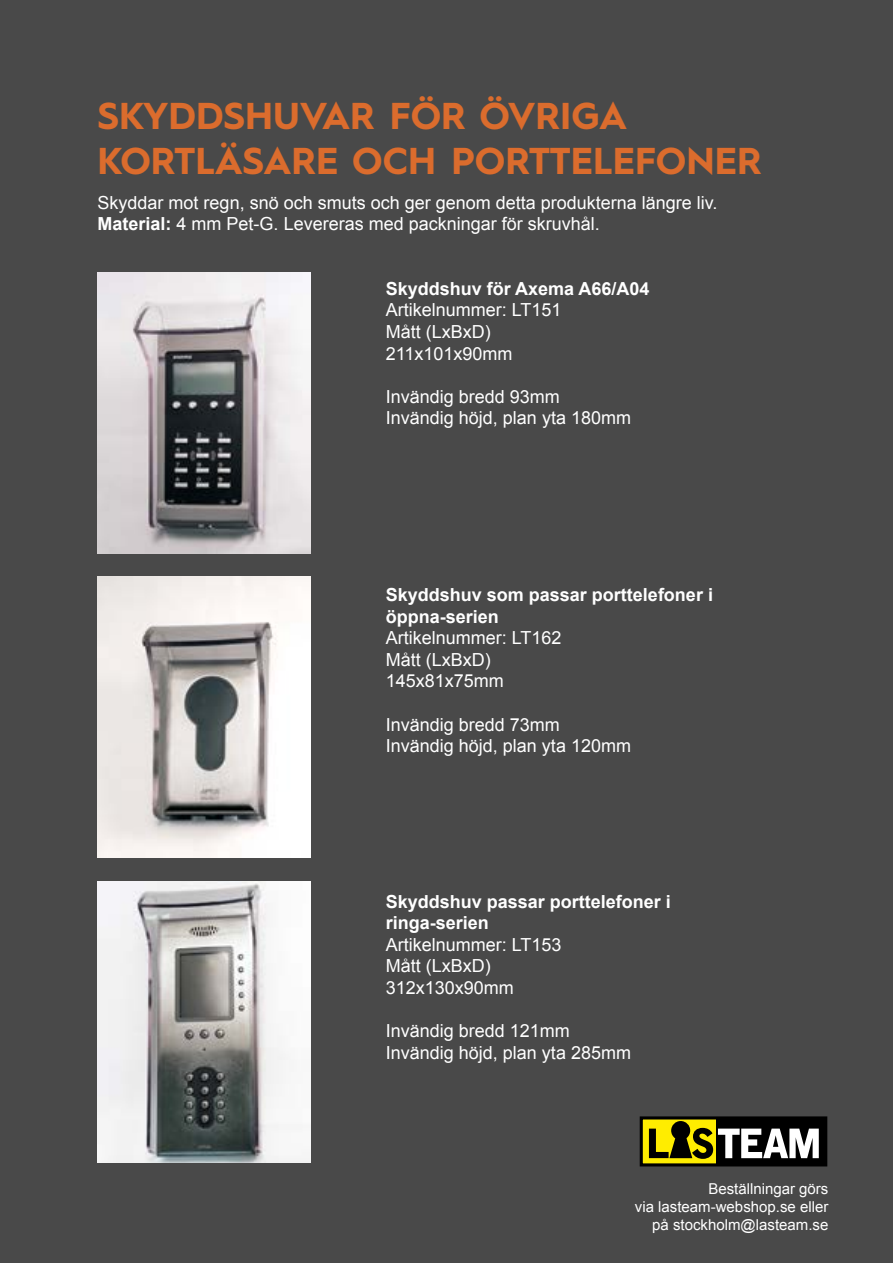
<style>
.page{position:relative;width:893px;height:1263px;background:#494949}
.page>*{position:absolute;margin:0;border:0;box-sizing:border-box;transform-origin:0 0}
.t1{font:700 37.5px/45px "Hurme Geometric Sans 1";color:#db6c2d}
.t2{font:18px/21.6px "Arial";color:#fff}
.t3{font:700 18px/21.6px "Arial";color:#fff}
.t4{font:15px/18px "Arial";color:#fff;text-align:right}
.s1{font-weight:700}
</style>
<div class="page">
<img style="left:98px;top:272px;width:213px;height:282px">
<img style="left:98px;top:576px;width:213px;height:282px">
<img style="left:98px;top:881px;width:213px;height:282px">
<div style="left:641px;top:1118px;width:185px;height:47px;background:#ffed00"></div>
<div style="left:716px;top:1118px;width:110px;height:46px;background:#000"></div>
<div style="left:640px;top:1116px;width:187px;height:50px;border:3px solid #000"></div>
<svg style="left:649px;top:1121px;width:170px;height:38px"></svg>
<h1 class="t1" style="left:98px;top:91px;width:666px">SKYDDSHUVAR FÖR ÖVRIGA<br>KORTLÄSARE OCH PORTTELEFONER</h1>
<p class="t2" style="left:98px;top:192px;width:622px">Skyddar mot regn, snö och smuts och ger genom detta produkterna längre liv.<br><span class="s1">Material:</span> 4 mm Pet-G. Levereras med packningar för skruvhål.</p>
<p class="t3" style="left:386px;top:278px;width:265px">Skyddshuv för Axema A66/A04</p>
<p class="t2" style="left:386px;top:299px;width:177px">Artikelnummer: LT151<br>Mått (LxBxD)<br>211x101x90mm</p>
<p class="t2" style="left:386px;top:386px;width:247px">Invändig bredd 93mm<br>Invändig höjd, plan yta 180mm</p>
<p class="t3" style="left:386px;top:584px;width:329px">Skyddshuv som passar porttelefoner i öppna-serien</p>
<p class="t2" style="left:386px;top:627px;width:177px">Artikelnummer: LT162<br>Mått (LxBxD)<br>145x81x75mm</p>
<p class="t2" style="left:386px;top:714px;width:247px">Invändig bredd 73mm<br>Invändig höjd, plan yta 120mm</p>
<p class="t3" style="left:386px;top:891px;width:287px">Skyddshuv passar porttelefoner i ringa-serien</p>
<p class="t2" style="left:386px;top:934px;width:177px">Artikelnummer: LT153<br>Mått (LxBxD)<br>312x130x90mm</p>
<p class="t2" style="left:386px;top:1020px;width:247px">Invändig bredd 121mm<br>Invändig höjd, plan yta 285mm</p>
<p class="t4" style="left:635px;top:1180px;width:195px">Beställningar görs<br>via lasteam-webshop.se eller på stockholm@lasteam.se</p>
</div>
